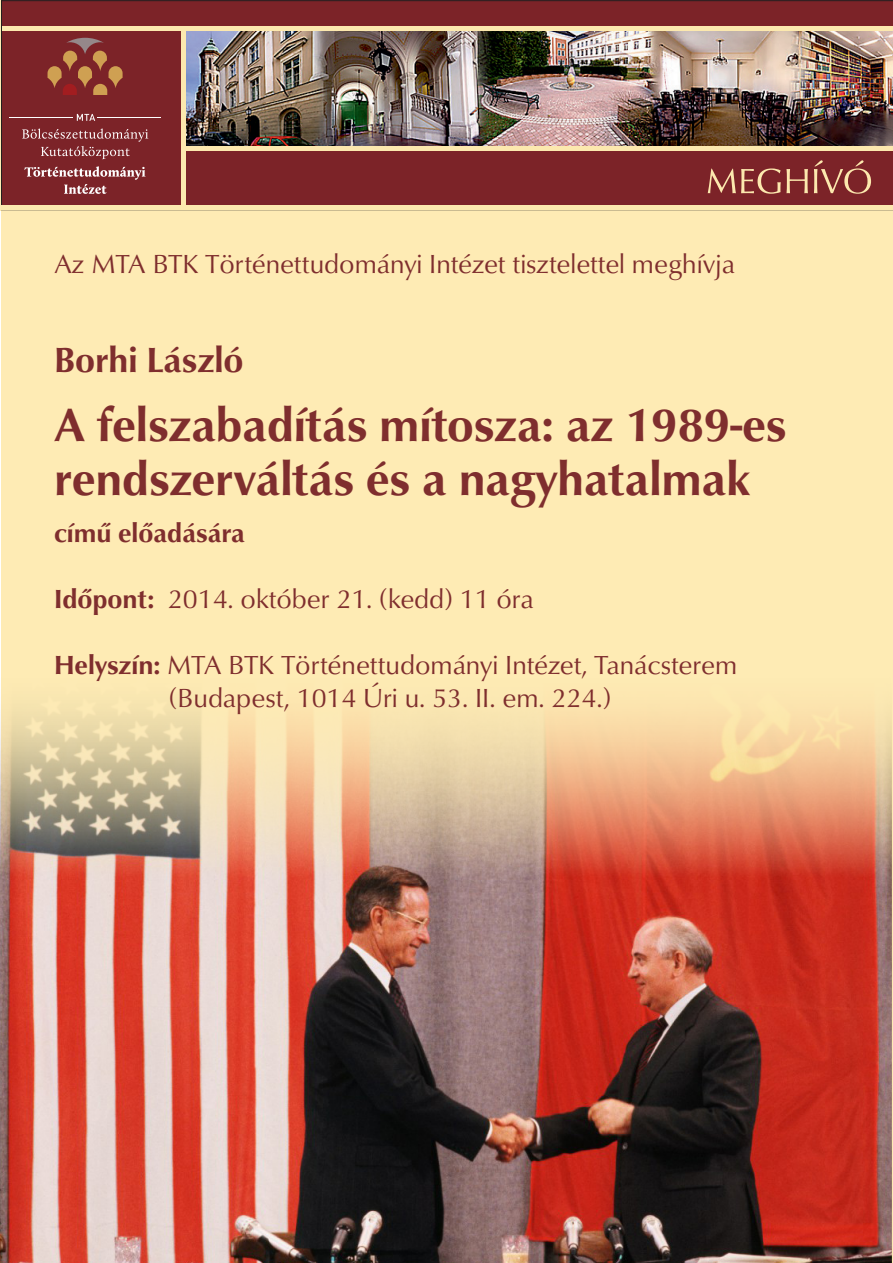
<style>
.page{position:relative;width:893px;height:1263px;background:#fff}
.page>*{position:absolute;margin:0;border:0;box-sizing:border-box;transform-origin:0 0}
.t1{font:700 48px/54px "Classico URW";color:#7f2e2e}
.body{font:700 36px "Classico URW";color:#7f2e2e}
.body-2{font:27px "Classico URW";color:#7f2e2e}
.body-3{font:700 27px "Classico URW";color:#7f2e2e}
.s1{font-weight:700}
</style>
<div class="page">
<div style="left:1px;top:210px;width:892px;height:1053px;background:#feebb4"></div>
<div style="left:1px;top:1px;width:892px;height:209px;background:#7c2328"></div>
<img style="left:186px;top:30px;width:707px;height:116px">
<svg style="left:708px;top:168px;width:100px;height:26px;background:#9b5349"></svg>
<svg style="left:814px;top:160px;width:57px;height:34px;background:#964c44"></svg>
<hr style="left:2px;top:26px;width:891px;height:4px;background:#fce8ae">
<hr style="left:183px;top:146px;width:710px;height:4px;background:#fce8ae">
<div style="left:2px;top:205px;width:891px;height:5px;background:#fce8ae"></div>
<div style="left:181px;top:26px;width:5px;height:183px;background:#fce8ae"></div>
<svg style="left:48px;top:38px;width:75px;height:57px;background:#924536"></svg>
<svg style="left:77px;top:114px;width:18px;height:7px"></svg>
<svg style="left:22px;top:128px;width:126px;height:31px;background:#8d4044"></svg>
<hr style="left:9px;top:117px;width:64px;height:1px;background:#fff">
<hr style="left:98px;top:117px;width:63px;height:1px;background:#fff">
<svg style="left:24px;top:166px;width:122px;height:28px;background:#934a4e"></svg>
<img style="left:0;top:709px;width:892px;height:554px">
<p class="body-2" style="left:54px;top:247px;width:683px">Az MTA BTK Történettudományi Intézet tisztelettel meghívja</p>
<p class="body" style="left:54px;top:338px;width:191px">Borhi László</p>
<p class="t1" style="left:54px;top:398px;width:734px">A felszabadítás mítosza: az 1989-es rendszerváltás és a nagyhatalmak</p>
<p class="body-3" style="left:54px;top:516px;width:192px">című előadására</p>
<p class="body-2" style="left:54px;top:581px;width:481px"><span class="s1">Időpont:</span> 2014. október 21. (kedd) 11 óra</p>
<p class="body-2" style="left:54px;top:647px;width:685px"><span class="s1">Helyszín:</span> MTA BTK Történettudományi Intézet, Tanácsterem</p>
<p class="body-2" style="left:169px;top:680px;width:444px">(Budapest, 1014 Úri u. 53. II. em. 224.)</p>
</div>
